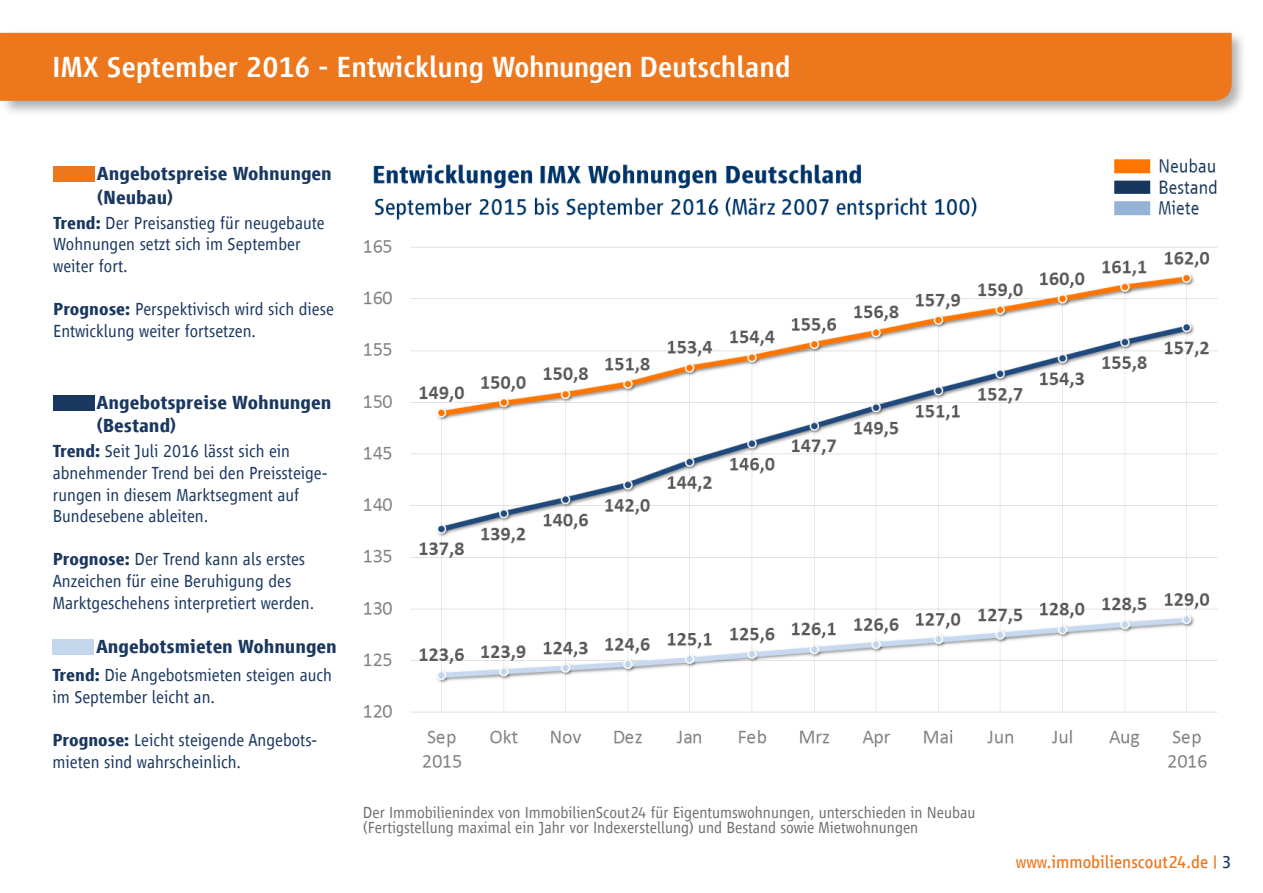
<style>
.page{position:relative;width:1263px;height:893px;background:#fff}
.page>*{position:absolute;margin:0;border:0;box-sizing:border-box;transform-origin:0 0}
.t1{font:500 30px "Scout Vialog";color:#fff}
.t2{font:700 19.5px/23.4px "Scout Vialog";color:#1a3760}
.t3{font:300 18px/21.6px "Scout Vialog";color:#1a3760}
.t4{font:18px "Scout Vialog";color:#ed771d}
.t5{font:300 16.5px/15px "Scout Vialog";color:#706f6f}
.s1{font-weight:700}
.s2{color:#1b3760}
</style>
<div class="page">
<svg style="left:0;top:32px;width:1243px;height:81px"></svg>
<div style="left:0;top:33px;width:1232px;height:68px;background:#ed771d"></div>
<div style="left:53px;top:166px;width:42px;height:16px;background:#ed771d"></div>
<div style="left:53px;top:395px;width:41px;height:16px;background:#1a3760"></div>
<div style="left:52px;top:639px;width:42px;height:16px;background:#c4d7ed"></div>
<img style="left:364px;top:158px;width:854px;height:610px">
<h1 class="t1" style="left:52px;top:50px;width:740px">IMX September 2016 - Entwicklung Wohnungen Deutschland</h1>
<p class="t2" style="left:97px;top:162px;width:237px">Angebotspreise Wohnungen (Neubau)</p>
<p class="t3" style="left:53px;top:212px;width:273px"><span class="s1">Trend:</span> Der Preisanstieg für neugebaute<br>Wohnungen setzt sich im September weiter fort.</p>
<p class="t3" style="left:53px;top:299px;width:282px"><span class="s1">Prognose:</span> Perspektivisch wird sich diese<br>Entwicklung weiter fortsetzen.</p>
<p class="t2" style="left:96px;top:391px;width:237px">Angebotspreise Wohnungen (Bestand)</p>
<p class="t3" style="left:53px;top:441px;width:276px"><span class="s1">Trend:</span> Seit Juli 2016 lässt sich ein abnehmender Trend bei den Preissteige&shy;rungen in diesem Marktsegment auf Bundesebene ableiten.</p>
<p class="t3" style="left:53px;top:549px;width:263px"><span class="s1">Prognose:</span> Der Trend kann als erstes<br>Anzeichen für eine Beruhigung des<br>Marktgeschehens interpretiert werden.</p>
<p class="t2" style="left:96px;top:635px;width:242px">Angebotsmieten Wohnungen</p>
<p class="t3" style="left:52px;top:665px;width:281px"><span class="s1">Trend:</span> Die Angebotsmieten steigen auch im September leicht an.</p>
<p class="t3" style="left:52px;top:730px;width:266px"><span class="s1">Prognose:</span> Leicht steigende Angebots&shy;mieten sind wahrscheinlich.</p>
<p class="t5" style="left:363px;top:805px;width:614px">Der Immobilienindex von ImmobilienScout24 für Eigentumswohnungen, unterschieden in Neubau (Fertigstellung maximal ein Jahr vor Indexerstellung) und Bestand sowie Mietwohnungen</p>
<p class="t4" style="left:1016px;top:852px;width:217px">www.immobilienscout24.de | <span class="s2">3</span></p>
</div>
